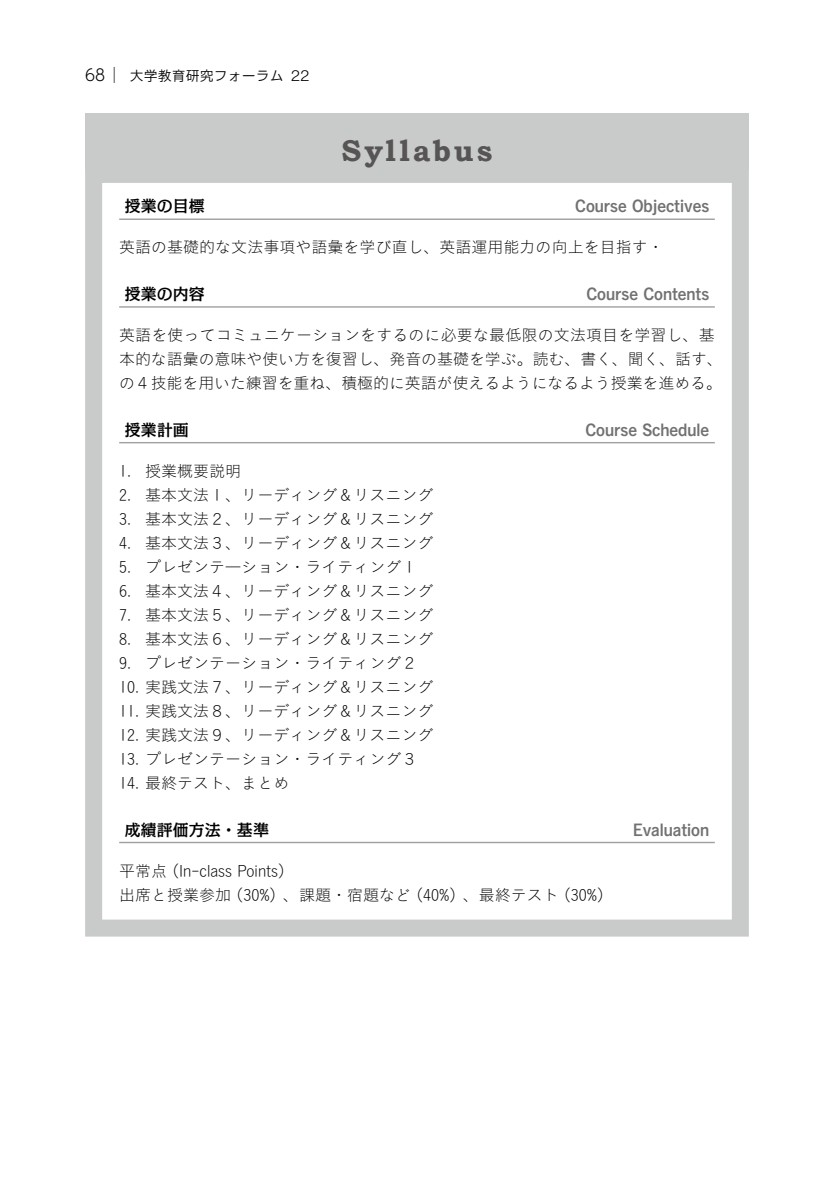
<style>
.page{position:relative;width:840px;height:1191px;background:#fff}
.page>*{position:absolute;margin:0;border:0;box-sizing:border-box;transform-origin:0 0}
.t1{font:700 30px "Bookman Old Style";letter-spacing:.105em;color:#575554}
.t2{font:16px/24px "Koburina Go Std W1";color:#000}
.t3{font:16px "Koburina Go Std W6";color:#727171}
.t4{font:500 16px "Kakumin Pro";color:#000}
.t5{font:14px "Ro NOW Std GM";color:#000}
.s1{font-family:"UD Shin Go C Oniz Pr 6 N";font-weight:300;font-size:16px}
</style>
<div class="page">
<hr style="left:119px;top:218px;width:595px;height:2px;background:#9fa0a0">
<hr style="left:119px;top:306px;width:595px;height:2px;background:#9fa0a0">
<hr style="left:119px;top:442px;width:595px;height:1px;background:#9fa0a0">
<hr style="left:119px;top:841px;width:595px;height:2px;background:#9fa0a0">
<div style="left:85px;top:166px;width:663px;height:770px;border:17px solid #c9caca"></div>
<div style="left:85px;top:113px;width:663px;height:57px;background:#c9caca"></div>
<p class="t5" style="left:85px;top:67px;width:226px"><span class="s1">68│</span> 大学教育研究フォーラム 22</p>
<h1 class="t1" style="left:341px;top:129px;width:152px">Syllabus</h1>
<p class="t4" style="left:125px;top:194px;width:81px">授業の目標</p>
<p class="t3" style="left:575px;top:194px;width:135px">Course Objectives</p>
<p class="t2" style="left:119px;top:235px;width:546px">英語の基礎的な文法事項や語彙を学び直し、英語運用能力の向上を目指す・</p>
<p class="t4" style="left:125px;top:281px;width:81px">授業の内容</p>
<p class="t3" style="left:586px;top:282px;width:124px">Course Contents</p>
<p class="t2" style="left:119px;top:322px;width:605px">英語を使ってコミュニケーションをするのに必要な最低限の文法項目を学習し、基本的な語彙の意味や使い方を復習し、発音の基礎を学ぶ。読む、書く、聞く、話す、の４技能を用いた練習を重ね、積極的に英語が使えるようになるよう授業を進める。</p>
<p class="t4" style="left:125px;top:417px;width:65px">授業計画</p>
<p class="t3" style="left:585px;top:417px;width:125px">Course Schedule</p>
<p class="t2" style="left:119px;top:458px;width:123px">1. 授業概要説明</p>
<p class="t2" style="left:119px;top:482px;width:315px">2. 基本文法１、リーディング＆リスニング</p>
<p class="t2" style="left:119px;top:506px;width:315px">3. 基本文法２、リーディング＆リスニング</p>
<p class="t2" style="left:119px;top:530px;width:315px">4. 基本文法３、リーディング＆リスニング</p>
<p class="t2" style="left:119px;top:554px;width:299px">5. プレゼンテ―ション・ライティング１</p>
<p class="t2" style="left:119px;top:578px;width:315px">6. 基本文法４、リーディング＆リスニング</p>
<p class="t2" style="left:119px;top:602px;width:315px">7. 基本文法５、リーディング＆リスニング</p>
<p class="t2" style="left:119px;top:626px;width:315px">8. 基本文法６、リーディング＆リスニング</p>
<p class="t2" style="left:119px;top:650px;width:299px">9. プレゼンテーション・ライティング２</p>
<p class="t2" style="left:119px;top:674px;width:315px">10. 実践文法７、リーディング＆リスニング</p>
<p class="t2" style="left:119px;top:698px;width:315px">11. 実践文法８、リーディング＆リスニング</p>
<p class="t2" style="left:119px;top:722px;width:315px">12. 実践文法９、リーディング＆リスニング</p>
<p class="t2" style="left:119px;top:746px;width:299px">13. プレゼンテーション・ライティング３</p>
<p class="t2" style="left:119px;top:770px;width:171px">14. 最終テスト、まとめ</p>
<p class="t4" style="left:125px;top:817px;width:145px">成績評価方法・基準</p>
<p class="t3" style="left:632px;top:817px;width:77px">Evaluation</p>
<p class="t2" style="left:119px;top:858px;width:495px">平常点（In-class Points）<br>出席と授業参加（30%）、課題・宿題など（40%）、最終テスト（30%）</p>
</div>
